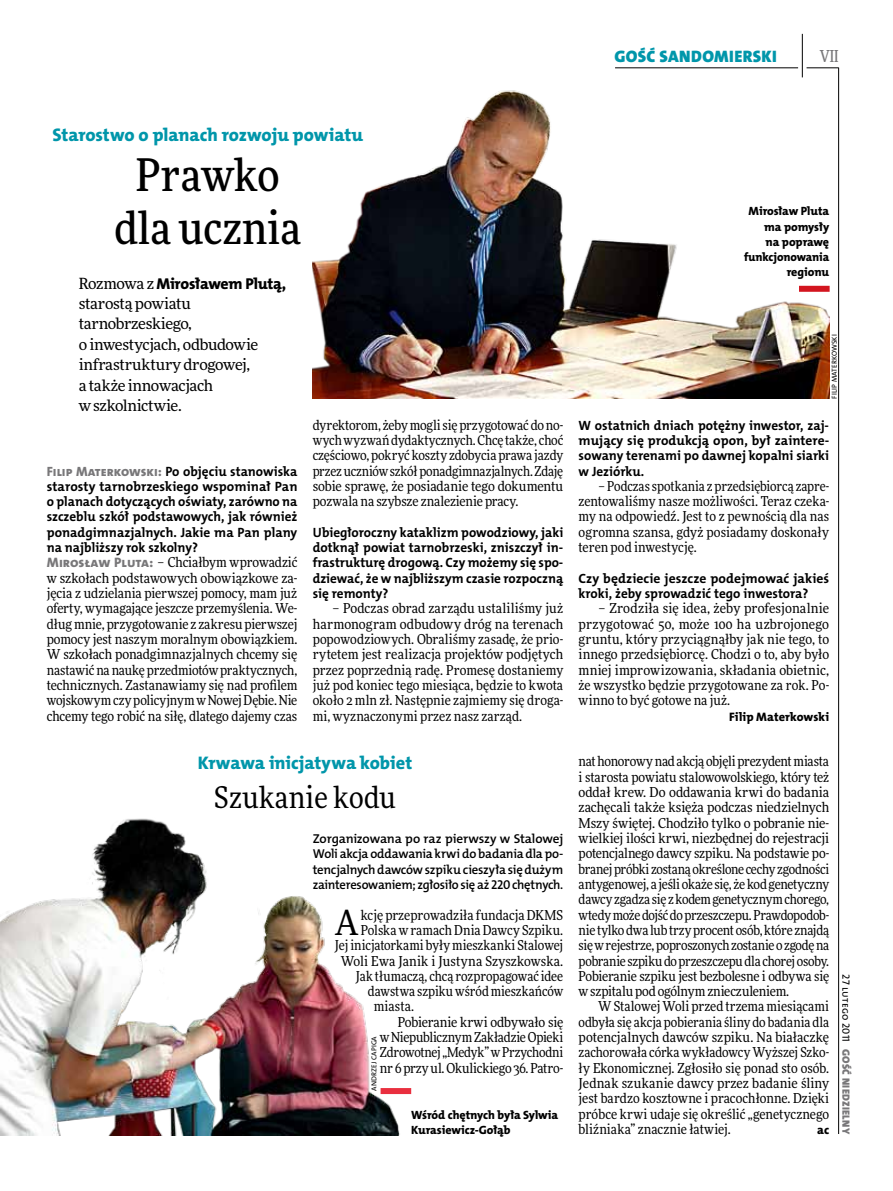
<style>
.page{position:relative;width:893px;height:1191px;background:#fff}
.page>*{position:absolute;margin:0;border:0;box-sizing:border-box;transform-origin:0 0}
.t1{font:500 45px/52.5px "Freeday Narrow";color:#000;text-align:center}
.t2{font:34.8px "Freeday Narrow News";color:#000}
.t3{font:30px "Freeday Narrow News";letter-spacing:.01em;color:#000}
.t4{font:18.3px "The Mix HP8 Ex Bld";letter-spacing:-.005em;color:#0096aa}
.t5{font:16.65px "The Mix HP9 Blk";letter-spacing:.02em;color:#0096aa}
.t6{font:500 16.5px "Freeday Narrow";color:#787779;scale:.9 1}
.t7{font:15.75px "The Mix HP8 Ex Bld";letter-spacing:-.02em;color:#000}
.t8{font:15.45px/20.4px "Freeday News";letter-spacing:-.02em;color:#000}
.t9{font:13.65px/15.3px "Freeday Narrow News";letter-spacing:-.005em;color:#000;text-align:justify}
.t10{font:13.5px/15.3px "The Mix HP7 Bld";color:#000;text-align:justify}
.t11{font:12.9px/15.3px "The Mix HP6 Se Bld";letter-spacing:-.02em;color:#000;text-align:justify}
.t12{font:12.3px "The Mix HP8 Ex Bld";color:#000}
.t13{font:12px/15.3px "The Mix HP8 Ex Bld";letter-spacing:-.005em;color:#000}
.t14{font:10.5px "The Mix HP9 Blk";letter-spacing:.025em;color:#787779}
.t15{font:10.5px "The Mix HP5 Plain";color:#000}
.t16{font:7.2px "The Mix HP5 Plain";letter-spacing:.015em;color:#000}
.s1{font-family:"Freeday News";font-size:15.45px}
.s2{font-family:"The Mix HP8 Ex Bld";color:#787779}
</style>
<div class="page">
<hr style="left:806px;top:68px;width:33px;height:1px;background:#000">
<hr style="left:615px;top:68px;width:183px;height:1px;background:#000">
<hr style="left:838px;top:68px;width:1px;height:1066px;background:#000">
<hr style="left:802px;top:34px;width:1px;height:43px;background:#000">
<img style="left:313px;top:72px;width:516px;height:327px">
<img style="left:1px;top:818px;width:411px;height:317px">
<div style="left:381px;top:1088px;width:30px;height:6px;background:#e92f3f"></div>
<div style="left:799px;top:286px;width:31px;height:6px;background:#d3151f"></div>
<p class="t5" style="left:615px;top:46px;width:164px">GOŚĆ SANDOMIERSKI</p>
<p class="t6" style="left:820px;top:46px;width:22px">VII</p>
<h3 class="t4" style="left:53px;top:123px;width:312px">Starostwo o planach rozwoju powiatu</h3>
<h1 class="t1" style="left:115px;top:148px;width:188px">Prawko dla ucznia</h1>
<p class="t7" style="left:79px;top:273px;width:209px"><span class="s1">Rozmowa z</span> Mirosławem Plutą,</p>
<p class="t8" style="left:79px;top:293px;width:181px">starostą powiatu tarnobrzeskiego,<br>o inwestycjach, odbudowie infrastruktury drogowej, a także innowacjach<br>w szkolnictwie.</p>
<p class="t10" style="left:47px;top:463px;width:252px"><span class="s2">Filip Materkowski:</span> Po objęciu stanowiska starosty tarnobrzeskiego wspominał Pan o planach dotyczących oświaty, zarówno na szczeblu szkół podstawowych, jak również ponadgimnazjalnych. Jakie ma Pan plany na najbliższy rok szkolny?</p>
<p class="t9" style="left:47px;top:555px;width:252px"><span class="s2">Mirosław Pluta:</span> – Chciałbym wprowadzić w szkołach podstawowych obowiązkowe za&shy;jęcia z udzielania pierwszej pomocy, mam już oferty, wymagające jeszcze przemyślenia. We&shy;dług mnie, przygotowanie z zakresu pierwszej pomocy jest naszym moralnym obowiązkiem.<br>W szkołach ponadgimnazjalnych chcemy się nastawić na naukę przedmiotów praktycznych, technicznych. Zastanawiamy się nad profilem wojskowym czy policyjnym w Nowej Dębie. Nie chcemy tego robić na siłę, dlatego dajemy czas</p>
<p class="t9" style="left:313px;top:417px;width:252px">dyrektorom, żeby mogli się przygotować do no&shy;wych wyzwań dydaktycznych. Chcę także, choć częściowo, pokryć koszty zdobycia prawa jazdy przez uczniów szkół ponadgimnazjalnych. Zdaję sobie sprawę, że posiadanie tego dokumentu pozwala na szybsze znalezienie pracy.</p>
<p class="t10" style="left:313px;top:524px;width:252px">Ubiegłoroczny kataklizm powodziowy, jaki dotknął powiat tarnobrzeski, zniszczył in&shy;frastrukturę drogową. Czy możemy się spo&shy;dziewać, że w najbliższym czasie rozpoczną się remonty?</p>
<p class="t9" style="left:313px;top:600px;width:252px;text-indent:20px">– Podczas obrad zarządu ustaliliśmy już harmonogram odbudowy dróg na terenach popowodziowych. Obraliśmy zasadę, że prio&shy;rytetem jest realizacja projektów podjętych przez poprzednią radę. Promesę dostaniemy już pod koniec tego miesiąca, będzie to kwota około 2 mln zł. Następnie zajmiemy się droga&shy;mi, wyznaczonymi przez nasz zarząd.</p>
<h3 class="t4" style="left:198px;top:751px;width:216px">Krwawa inicjatywa kobiet</h3>
<h3 class="t3" style="left:214px;top:778px;width:183px">Szukanie kodu</h3>
<p class="t11" style="left:313px;top:831px;width:252px">Zorganizowana po raz pierwszy w Stalowej Woli akcja oddawania krwi do badania dla po&shy;tencjalnych dawców szpiku cieszyła się dużym zainteresowaniem; zgłosiło się aż 220 chętnych.</p>
<h2 class="t2" style="left:335px;top:901px;width:25px">A</h2>
<p class="t9" style="left:361px;top:907px;width:204px">kcję przeprowadziła fundacja DKMS</p>
<p class="t9" style="left:361px;top:922px;width:204px">Polska w ramach Dnia Dawcy Szpiku.</p>
<p class="t9" style="left:335px;top:937px;width:230px">Jej inicjatorkami były mieszkanki Stalowej</p>
<p class="t9" style="left:341px;top:953px;width:224px">Woli Ewa Janik i Justyna Szyszkowska.</p>
<p class="t9" style="left:356px;top:968px;width:209px">Jak tłumaczą, chcą rozpropagować idee</p>
<p class="t9" style="left:368px;top:983px;width:197px">dawstwa szpiku wśród mieszkańców</p>
<p class="t9" style="left:374px;top:998px;width:42px">miasta.</p>
<p class="t9" style="left:398px;top:1014px;width:167px">Pobieranie krwi odbywało się</p>
<p class="t9" style="left:380px;top:1029px;width:185px">w Niepublicznym Zakładzie Opieki</p>
<p class="t9" style="left:380px;top:1044px;width:185px">Zdrowotnej „Medyk” w Przychodni</p>
<p class="t9" style="left:380px;top:1060px;width:185px">nr 6 przy ul. Okulickiego 36. Patro-</p>
<p class="t16" style="left:369px;top:1090px;width:56px;rotate:-90deg">Andrzej Capiga</p>
<p class="t13" style="left:411px;top:1107px;width:148px">Wśród chętnych była Sylwia<br>Kurasiewicz-Gołąb</p>
<p class="t13" style="left:744px;top:204px;width:87px;text-align:right">Mirosław Pluta ma pomysły<br>na poprawę funkcjonowania regionu</p>
<p class="t16" style="left:830px;top:399px;width:66px;rotate:-90deg">Filip Materkowski</p>
<p class="t10" style="left:579px;top:417px;width:252px">W ostatnich dniach potężny inwestor, zaj&shy;mujący się produkcją opon, był zaintere&shy;sowany terenami po dawnej kopalni siarki w Jeziórku.</p>
<p class="t9" style="left:579px;top:478px;width:252px;text-indent:20px">– Podczas spotkania z przedsiębiorcą zapre&shy;zentowaliśmy nasze możliwości. Teraz czeka&shy;my na odpowiedź. Jest to z pewnością dla nas ogromna szansa, gdyż posiadamy doskonały teren pod inwestycję.</p>
<p class="t10" style="left:579px;top:570px;width:252px">Czy będziecie jeszcze podejmować jakieś kroki, żeby sprowadzić tego inwestora?</p>
<p class="t9" style="left:579px;top:600px;width:252px;text-indent:20px">– Zrodziła się idea, żeby profesjonalnie przygotować 50, może 100 ha uzbrojonego gruntu, który przyciągnąłby jak nie tego, to innego przedsiębiorcę. Chodzi o to, aby było mniej improwizowania, składania obietnic, że wszystko będzie przygotowane za rok. Po&shy;winno to być gotowe na już.</p>
<p class="t12" style="left:729px;top:708px;width:102px">Filip Materkowski</p>
<p class="t9" style="left:579px;top:754px;width:252px">nat honorowy nad akcją objęli prezydent miasta i starosta powiatu stalowowolskiego, który też oddał krew. Do oddawania krwi do badania zachęcali także księża podczas niedzielnych Mszy świętej. Chodziło tylko o pobranie nie&shy;wielkiej ilości krwi, niezbędnej do rejestracji potencjalnego dawcy szpiku. Na podstawie po&shy;branej próbki zostaną określone cechy zgodności antygenowej, a jeśli okaże się, że kod genetyczny dawcy zgadza się z kodem genetycznym chorego, wtedy może dojść do przeszczepu. Prawdopodob&shy;nie tylko dwa lub trzy procent osób, które znajdą się w rejestrze, poproszonych zostanie o zgodę na pobranie szpiku do przeszczepu dla chorej osoby.<br>Pobieranie szpiku jest bezbolesne i odbywa się w szpitalu pod ogólnym znieczuleniem.</p>
<p class="t9" style="left:579px;top:998px;width:252px;text-indent:20px">W Stalowej Woli przed trzema miesiącami odbyła się akcja pobierania śliny do badania dla potencjalnych dawców szpiku. Na białaczkę zachorowała córka wykładowcy Wyższej Szko&shy;ły Ekonomicznej. Zgłosiło się ponad sto osób.<br>Jednak szukanie dawcy przez badanie śliny jest bardzo kosztowne i pracochłonne. Dzięki próbce krwi udaje się określić „genetycznego bliźniaka” znacznie łatwiej.</p>
<p class="t12" style="left:817px;top:1122px;width:13px">ac</p>
<p class="t15" style="left:853px;top:974px;width:69px;rotate:90deg">27 lutego 2011</p>
<p class="t14" style="left:853px;top:1049px;width:86px;rotate:90deg">GOŚĆ NIEDZIELNY</p>
</div>
